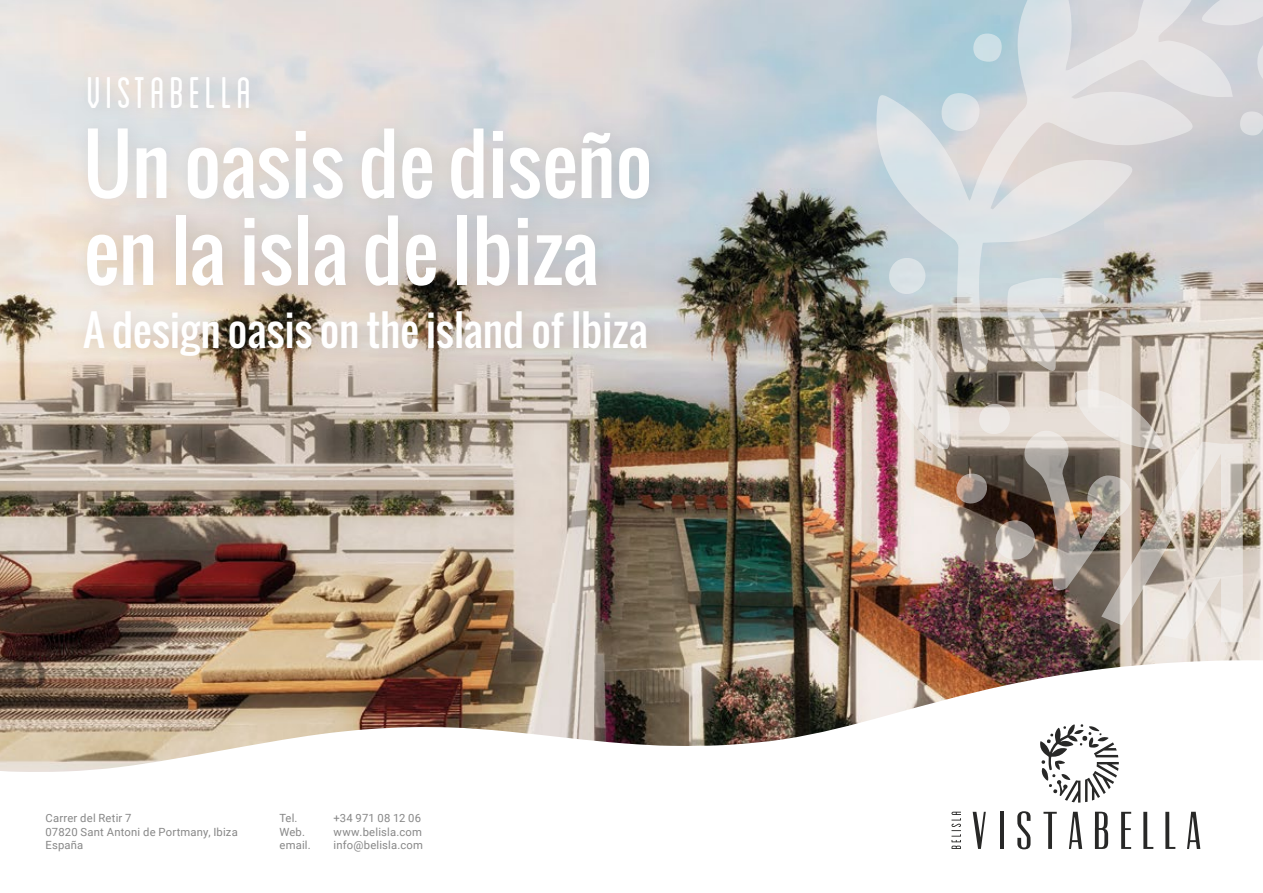
<style>
.page{position:relative;width:1263px;height:893px;background:#fff}
.page>*{position:absolute;margin:0;border:0;box-sizing:border-box;transform-origin:0 0}
.t1{font:79.5px/87px "Oswald";color:#fff}
.t2{font:condensed 46.5px "Blanch";letter-spacing:.1em;color:#fff}
.t3{font:42px "Oswald";letter-spacing:-.005em;color:#fff}
.t4{font:11.25px/13.5px "Roboto";letter-spacing:.02em;color:#878787}
</style>
<div class="page">
<img style="left:0;top:0;width:1263px;height:660px">
<svg style="left:1233px;top:0;width:30px;height:27px"></svg>
<svg style="left:1238px;top:110px;width:25px;height:27px"></svg>
<img style="left:882px;top:256px;width:361px;height:386px">
<svg style="left:1255px;top:34px;width:8px;height:55px"></svg>
<svg style="left:871px;top:0;width:362px;height:370px;background:#cbcecf"></svg>
<img style="left:0;top:660px;width:1243px;height:112px">
<svg style="left:1039px;top:724px;width:80px;height:79px"></svg>
<svg style="left:973px;top:812px;width:13px;height:37px"></svg>
<hr style="left:1000px;top:812px;width:3px;height:37px;background:#282827">
<svg style="left:1017px;top:811px;width:14px;height:38px"></svg>
<svg style="left:1043px;top:812px;width:14px;height:37px"></svg>
<svg style="left:1069px;top:812px;width:13px;height:37px"></svg>
<svg style="left:1095px;top:812px;width:13px;height:37px"></svg>
<svg style="left:1121px;top:812px;width:10px;height:37px"></svg>
<svg style="left:1143px;top:812px;width:10px;height:37px"></svg>
<svg style="left:1165px;top:812px;width:10px;height:37px"></svg>
<svg style="left:1187px;top:812px;width:13px;height:37px"></svg>
<svg style="left:951px;top:812px;width:10px;height:37px"></svg>
<div style="left:69px;top:113px;width:601px;height:263px;background:#000;opacity:.1"></div>
<div style="left:72px;top:62px;width:197px;height:66px;background:#e0e0df"></div>
<h2 class="t2" style="left:87px;top:68px;width:166px">VISTABELLA</h2>
<h1 class="t1" style="left:83px;top:120px;width:571px">Un oasis de diseño en la isla de Ibiza</h1>
<h3 class="t3" style="left:83px;top:298px;width:566px">A design oasis on the island of Ibiza</h3>
<p class="t4" style="left:45px;top:811px;width:194px">Carrer del Retir 7<br>07820 Sant Antoni de Portmany, Ibiza<br>España</p>
<p class="t4" style="left:279px;top:811px;width:20px">Tel.</p>
<p class="t4" style="left:333px;top:811px;width:89px">+34 971 08 12 06</p>
<p class="t4" style="left:279px;top:825px;width:27px">Web.</p>
<p class="t4" style="left:333px;top:825px;width:90px">www.belisla.com</p>
<p class="t4" style="left:279px;top:838px;width:33px">email.</p>
<p class="t4" style="left:333px;top:838px;width:91px">info@belisla.com</p>
</div>
